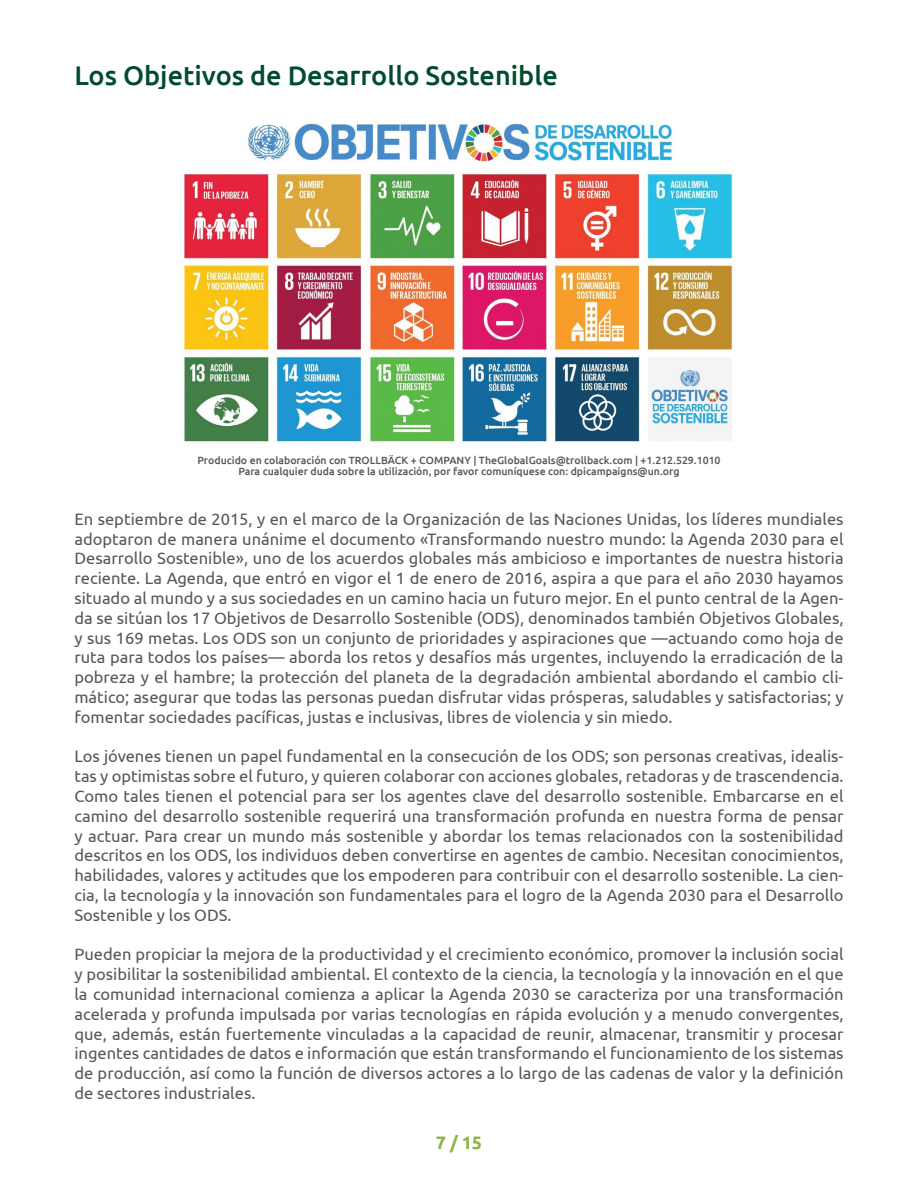
<style>
.page{position:relative;width:918px;height:1188px;background:#fff}
.page>*{position:absolute;margin:0;border:0;box-sizing:border-box;transform-origin:0 0}
.t1{font:500 27px "Ubuntu";color:#004c2d}
.t2{font:700 18px "Ubuntu";color:#8ab444}
.t3{font:16.5px/19.8px "Ubuntu";color:#575756;text-align:justify}
.t4{font:500 10.5px/10.5px "Ubuntu";color:#575756;text-align:center}
</style>
<div class="page">
<img style="left:183px;top:122px;width:550px;height:321px">
<h1 class="t1" style="left:74px;top:58px;width:485px">Los Objetivos de Desarrollo Sostenible</h1>
<p class="t4" style="left:197px;top:455px;width:525px">Producido en colaboración con TROLLBÄCK + COMPANY | TheGlobalGoals@trollback.com | +1.212.529.1010<br>Para cualquier duda sobre la utilización, por favor comuníquese con: dpicampaigns@un.org</p>
<p class="t3" style="left:74px;top:508px;width:771px">En septiembre de 2015, y en el marco de la Organización de las Naciones Unidas, los líderes mundiales adoptaron de manera unánime el documento «Transformando nuestro mundo: la Agenda 2030 para el Desarrollo Sostenible», uno de los acuerdos globales más ambicioso e importantes de nuestra historia reciente. La Agenda, que entró en vigor el 1 de enero de 2016, aspira a que para el año 2030 hayamos situado al mundo y a sus sociedades en un camino hacia un futuro mejor. En el punto central de la Agen&shy;da se sitúan los 17 Objetivos de Desarrollo Sostenible (ODS), denominados también Objetivos Globales, y sus 169 metas. Los ODS son un conjunto de prioridades y aspiraciones que —actuando como hoja de ruta para todos los países— aborda los retos y desafíos más urgentes, incluyendo la erradicación de la pobreza y el hambre; la protección del planeta de la degradación ambiental abordando el cambio cli&shy;mático; asegurar que todas las personas puedan disfrutar vidas prósperas, saludables y satisfactorias; y fomentar sociedades pacíficas, justas e inclusivas, libres de violencia y sin miedo.</p>
<p class="t3" style="left:74px;top:746px;width:771px">Los jóvenes tienen un papel fundamental en la consecución de los ODS; son personas creativas, idealis&shy;tas y optimistas sobre el futuro, y quieren colaborar con acciones globales, retadoras y de trascendencia.<br>Como tales tienen el potencial para ser los agentes clave del desarrollo sostenible. Embarcarse en el camino del desarrollo sostenible requerirá una transformación profunda en nuestra forma de pensar y actuar. Para crear un mundo más sostenible y abordar los temas relacionados con la sostenibilidad descritos en los ODS, los individuos deben convertirse en agentes de cambio. Necesitan conocimientos, habilidades, valores y actitudes que los empoderen para contribuir con el desarrollo sostenible. La cien&shy;cia, la tecnología y la innovación son fundamentales para el logro de la Agenda 2030 para el Desarrollo Sostenible y los ODS.</p>
<p class="t3" style="left:74px;top:944px;width:771px">Pueden propiciar la mejora de la productividad y el crecimiento económico, promover la inclusión social y posibilitar la sostenibilidad ambiental. El contexto de la ciencia, la tecnología y la innovación en el que la comunidad internacional comienza a aplicar la Agenda 2030 se caracteriza por una transformación acelerada y profunda impulsada por varias tecnologías en rápida evolución y a menudo convergentes, que, además, están fuertemente vinculadas a la capacidad de reunir, almacenar, transmitir y procesar ingentes cantidades de datos e información que están transformando el funcionamiento de los sistemas de producción, así como la función de diversos actores a lo largo de las cadenas de valor y la definición de sectores industriales.</p>
<p class="t2" style="left:436px;top:1132px;width:48px">7 / 15</p>
</div>
